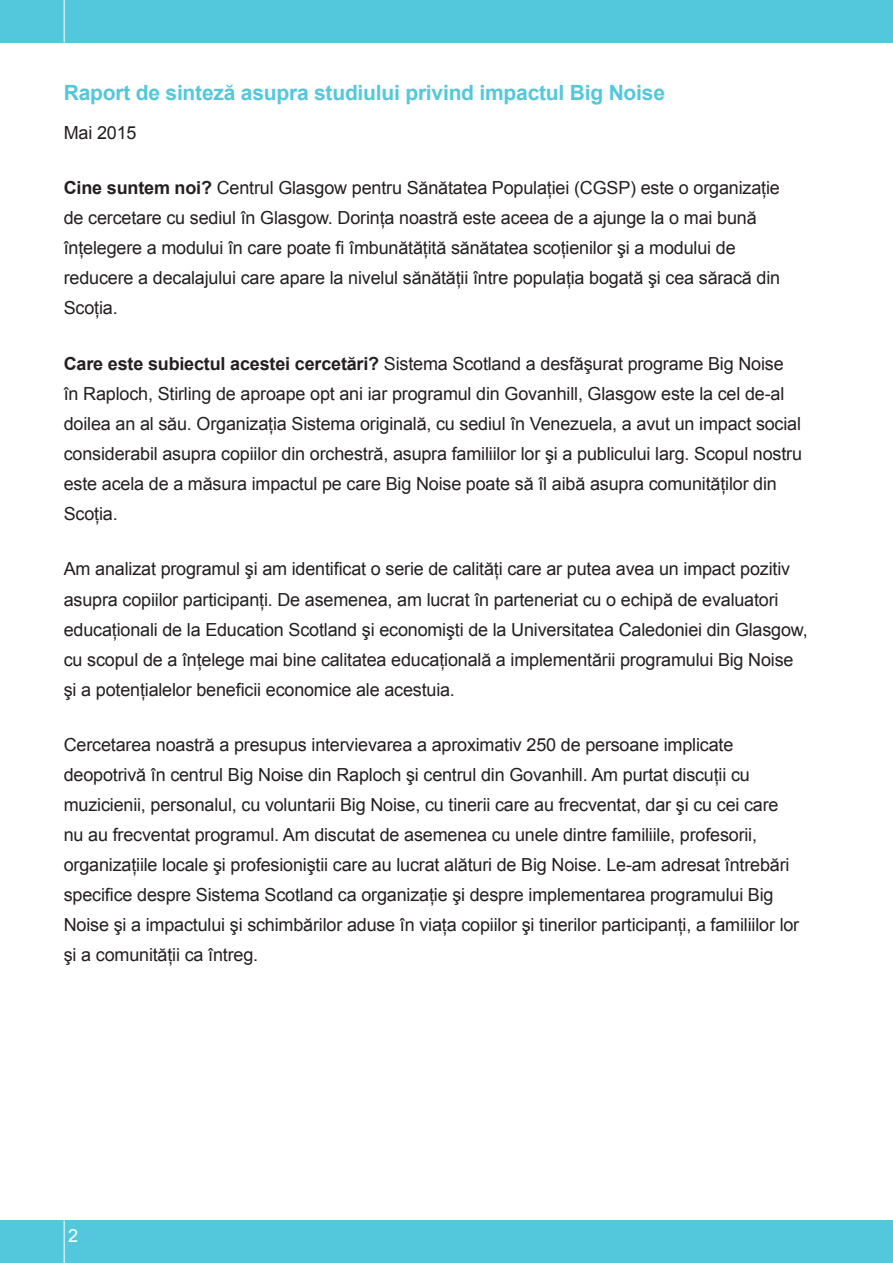
<style>
.page{position:relative;width:893px;height:1263px;background:#fff}
.page>*{position:absolute;margin:0;border:0;box-sizing:border-box;transform-origin:0 0}
.t1{font:700 21px "Arial";letter-spacing:-.01em;color:#53c7db}
.t2{font:18px/30px "Arial";letter-spacing:-.01em;color:#231f20}
.t3{font:18px "Arial";color:#fff}
.s1{font-weight:700}
</style>
<div class="page">
<div style="left:0;top:1220px;width:893px;height:43px;background:#53c7db"></div>
<div style="left:0;top:0;width:893px;height:43px;background:#53c7db"></div>
<hr style="left:64px;top:1220px;width:1px;height:43px;background:#fff">
<hr style="left:64px;top:0;width:1px;height:43px;background:#fff">
<p class="t1" style="left:64px;top:79px;width:603px">Raport de sinteză asupra studiului privind impactul Big Noise</p>
<p class="t2" style="left:64px;top:117px;width:74px">Mai 2015</p>
<p class="t2" style="left:64px;top:173px;width:718px"><span class="s1">Cine suntem noi?</span> Centrul Glasgow pentru Sănătatea Populaţiei (CGSP) este o organizaţie de cercetare cu sediul în Glasgow. Dorinţa noastră este aceea de a ajunge la o mai bună înţelegere a modului în care poate fi îmbunătăţită sănătatea scoţienilor şi a modului de reducere a decalajului care apare la nivelul sănătăţii între populaţia bogată şi cea săracă din Scoţia.</p>
<p class="t2" style="left:64px;top:348px;width:740px"><span class="s1">Care este subiectul acestei cercetări?</span> Sistema Scotland a desfăşurat programe Big Noise în Raploch, Stirling de aproape opt ani iar programul din Govanhill, Glasgow este la cel de-al doilea an al său. Organizaţia Sistema originală, cu sediul în Venezuela, a avut un impact social considerabil asupra copiilor din orchestră, asupra familiilor lor şi a publicului larg. Scopul nostru este acela de a măsura impactul pe care Big Noise poate să îl aibă asupra comunităţilor din Scoţia.</p>
<p class="t2" style="left:64px;top:554px;width:745px">Am analizat programul şi am identificat o serie de calităţi care ar putea avea un impact pozitiv asupra copiilor participanţi. De asemenea, am lucrat în parteneriat cu o echipă de evaluatori educaţionali de la Education Scotland şi economişti de la Universitatea Caledoniei din Glasgow, cu scopul de a înţelege mai bine calitatea educaţională a implementării programului Big Noise şi a potenţialelor beneficii economice ale acestuia.</p>
<p class="t2" style="left:64px;top:730px;width:737px">Cercetarea noastră a presupus intervievarea a aproximativ 250 de persoane implicate deopotrivă în centrul Big Noise din Raploch şi centrul din Govanhill. Am purtat discuţii cu muzicienii, personalul, cu voluntarii Big Noise, cu tinerii care au frecventat, dar şi cu cei care nu au frecventat programul. Am discutat de asemenea cu unele dintre familiile, profesorii, organizaţiile locale şi profesioniştii care au lucrat alături de Big Noise. Le-am adresat întrebări specifice despre Sistema Scotland ca organizaţie şi despre implementarea programului Big Noise şi a impactului şi schimbărilor aduse în viaţa copiilor şi tinerilor participanţi, a familiilor lor şi a comunităţii ca întreg.</p>
<p class="t3" style="left:68px;top:1223px;width:12px">2</p>
</div>
